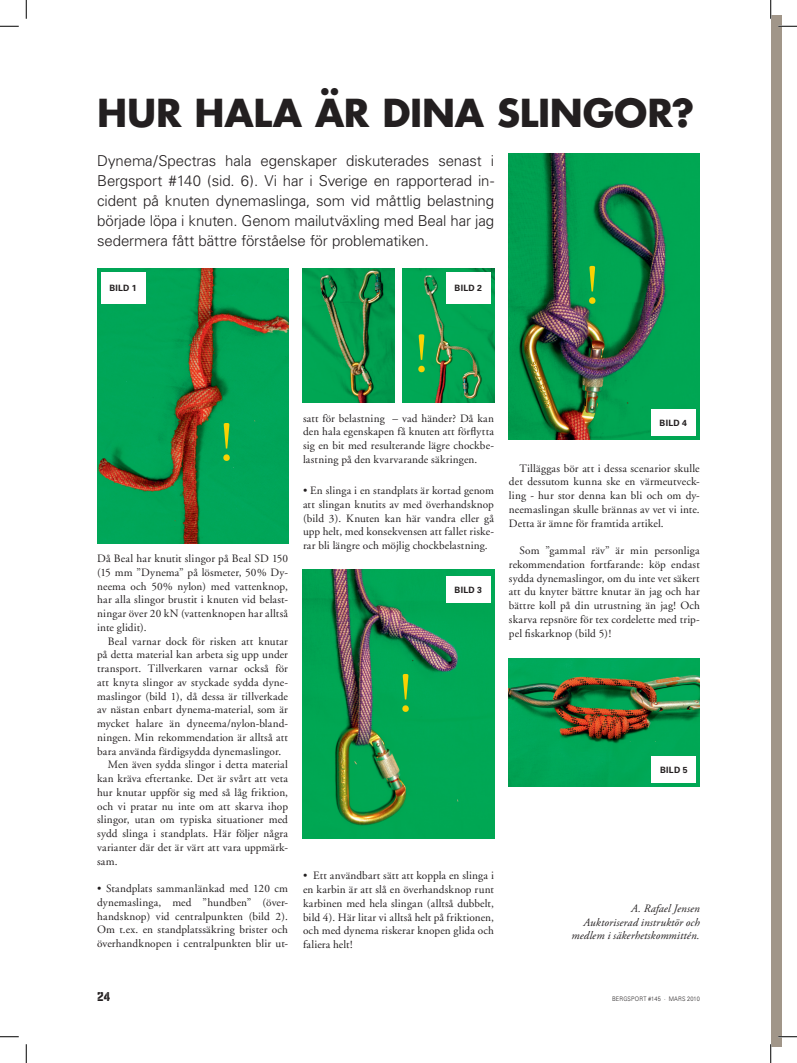
<style>
.page{position:relative;width:797px;height:1063px;background:#fff}
.page>*{position:absolute;margin:0;border:0;box-sizing:border-box;transform-origin:0 0}
.t1{font:57.5px "Adobe Garamond";color:#f8d202}
.t2{font:700 37.5px "Futura";letter-spacing:-.005em;color:#231f20}
.t3{font:300 15px/20px "Univers";letter-spacing:-.01em;color:#231f20;text-align:justify}
.t4{font:12.5px "Water Tower";color:#231f20}
.t5{font:11.25px/13.8px "Adobe Garamond";letter-spacing:.015em;color:#231f20;text-align:justify}
.t6{font:italic 11.25px/13.8px "Adobe Garamond Pro";letter-spacing:.01em;color:#231f20;text-align:right}
.t7{font:700 8.75px "Univers";letter-spacing:.025em;color:#231f20}
.t8{font:300 6.25px "Univers";letter-spacing:.025em;color:#231f20;scale:.9 1}
</style>
<div class="page">
<div style="left:770px;top:16px;width:11px;height:1031px;background:#a19689"></div>
<img style="left:303px;top:269px;width:92px;height:134px">
<img style="left:402px;top:269px;width:92px;height:134px">
<img style="left:97px;top:269px;width:191px;height:274px">
<img style="left:303px;top:569px;width:191px;height:269px">
<img style="left:508px;top:154px;width:191px;height:285px">
<img style="left:508px;top:658px;width:191px;height:128px">
<div style="left:446px;top:272px;width:44px;height:31px;background:#fff"></div>
<div style="left:446px;top:577px;width:44px;height:26px;background:#fff"></div>
<div style="left:651px;top:409px;width:44px;height:26px;background:#fff"></div>
<div style="left:651px;top:756px;width:45px;height:26px;background:#fff"></div>
<div style="left:101px;top:272px;width:44px;height:31px;background:#fff"></div>
<svg style="left:0;top:25px;width:19px;height:2px"></svg>
<svg style="left:778px;top:25px;width:19px;height:2px"></svg>
<svg style="left:0;top:1036px;width:19px;height:1px"></svg>
<svg style="left:778px;top:1035px;width:19px;height:2px"></svg>
<svg style="left:25px;top:0;width:2px;height:19px"></svg>
<svg style="left:25px;top:1044px;width:2px;height:18px"></svg>
<svg style="left:770px;top:0;width:1px;height:19px"></svg>
<svg style="left:770px;top:1044px;width:1px;height:18px"></svg>
<h2 class="t2" style="left:97px;top:87px;width:599px">HUR HALA ÄR DINA SLINGOR?</h2>
<p class="t3" style="left:97px;top:150px;width:398px">Dynema/Spectras hala egenskaper diskuterades senast i Bergsport #140 (sid. 6). Vi har i Sverige en rapporterad in&shy;cident på knuten dynemaslinga, som vid måttlig belastning började löpa i knuten. Genom mailutväxling med Beal har jag sedermera fått bättre förståelse för problematiken.</p>
<p class="t7" style="left:454px;top:283px;width:29px">BILD 2</p>
<h1 class="t1" style="left:586px;top:254px;width:14px">!</h1>
<p class="t7" style="left:109px;top:283px;width:29px">BILD 1</p>
<h1 class="t1" style="left:415px;top:322px;width:14px">!</h1>
<h1 class="t1" style="left:220px;top:411px;width:14px">!</h1>
<p class="t5" style="left:97px;top:551px;width:192px">Då Beal har knutit slingor på Beal SD 150 (15 mm ”Dynema” på lösmeter, 50% Dy&shy;neema och 50% nylon) med vattenknop, har alla slingor brustit i knuten vid belast&shy;ningar över 20 kN (vattenknopen har alltså inte glidit).</p>
<p class="t5" style="left:108px;top:634px;width:182px">Beal varnar dock för risken att knutar</p>
<p class="t5" style="left:97px;top:648px;width:192px">på detta material kan arbeta sig upp under</p>
<p class="t5" style="left:97px;top:661px;width:192px">transport. Tillverkaren varnar också för</p>
<p class="t5" style="left:97px;top:675px;width:192px">att knyta slingor av styckade sydda dyne-</p>
<p class="t5" style="left:97px;top:689px;width:192px">maslingor (bild 1), då dessa är tillverkade</p>
<p class="t5" style="left:97px;top:703px;width:192px">av nästan enbart dynema-material, som är</p>
<p class="t5" style="left:97px;top:716px;width:192px">mycket halare än dyneema/nylon-bland-</p>
<p class="t5" style="left:97px;top:730px;width:192px">ningen. Min rekommendation är alltså att</p>
<p class="t5" style="left:97px;top:744px;width:186px">bara använda färdigsydda dynemaslingor.</p>
<p class="t5" style="left:108px;top:758px;width:182px">Men även sydda slingor i detta material</p>
<p class="t5" style="left:97px;top:771px;width:192px">kan kräva eftertanke. Det är svårt att veta</p>
<p class="t5" style="left:97px;top:785px;width:192px">hur knutar uppför sig med så låg friktion,</p>
<p class="t5" style="left:97px;top:799px;width:192px">och vi pratar nu inte om att skarva ihop</p>
<p class="t5" style="left:97px;top:813px;width:192px">slingor, utan om typiska situationer med</p>
<p class="t5" style="left:97px;top:826px;width:192px">sydd slinga i standplats. Här följer några</p>
<p class="t5" style="left:97px;top:840px;width:192px">varianter där det är värt att vara uppmärk-</p>
<p class="t5" style="left:97px;top:854px;width:22px">sam.</p>
<p class="t5" style="left:97px;top:881px;width:192px">• Standplats sammanlänkad med 120 cm dynemaslinga, med ”hundben” (över&shy;handsknop) vid centralpunkten (bild 2).<br>Om t.ex. en standplatssäkring brister och överhandknopen i centralpunkten blir ut-</p>
<p class="t5" style="left:303px;top:411px;width:192px">satt för belastning – vad händer? Då kan den hala egenskapen få knuten att förflytta sig en bit med resulterande lägre chockbe&shy;lastning på den kvarvarande säkringen.</p>
<p class="t5" style="left:303px;top:484px;width:192px">• En slinga i en standplats är kortad genom att slingan knutits av med överhandsknop (bild 3). Knuten kan här vandra eller gå upp helt, med konsekvensen att fallet riske&shy;rar bli längre och möjlig chockbelastning.</p>
<h1 class="t1" style="left:399px;top:662px;width:14px">!</h1>
<p class="t7" style="left:454px;top:585px;width:29px">BILD 3</p>
<p class="t5" style="left:303px;top:869px;width:192px">• Ett användbart sätt att koppla en slinga i en karbin är att slå en överhandsknop runt karbinen med hela slingan (alltså dubbelt, bild 4). Här litar vi alltså helt på friktionen, och med dynema riskerar knopen glida och faliera helt!</p>
<p class="t7" style="left:659px;top:417px;width:29px">BILD 4</p>
<p class="t5" style="left:509px;top:461px;width:192px;text-indent:11px">Tilläggas bör att i dessa scenarior skulle det dessutom kunna ske en värmeutveck&shy;ling - hur stor denna kan bli och om dy&shy;neemaslingan skulle brännas av vet vi inte.<br>Detta är ämne för framtida artikel.</p>
<p class="t5" style="left:509px;top:544px;width:192px;text-indent:11px">Som ”gammal räv” är min personliga rekommendation fortfarande: köp endast sydda dynemaslingor, om du inte vet säkert att du knyter bättre knutar än jag och har bättre koll på din utrustning än jag! Och skarva repsnöre för tex cordelette med trip&shy;pel fiskarknop (bild 5)!</p>
<p class="t7" style="left:660px;top:764px;width:29px">BILD 5</p>
<p class="t6" style="left:571px;top:901px;width:130px">A. Rafael Jensen<br>Auktoriserad instruktör och medlem i säkerhetskommittén.</p>
<p class="t4" style="left:97px;top:988px;width:15px">24</p>
<p class="t8" style="left:612px;top:995px;width:99px">Bergsport #145 · mars 2010</p>
</div>
